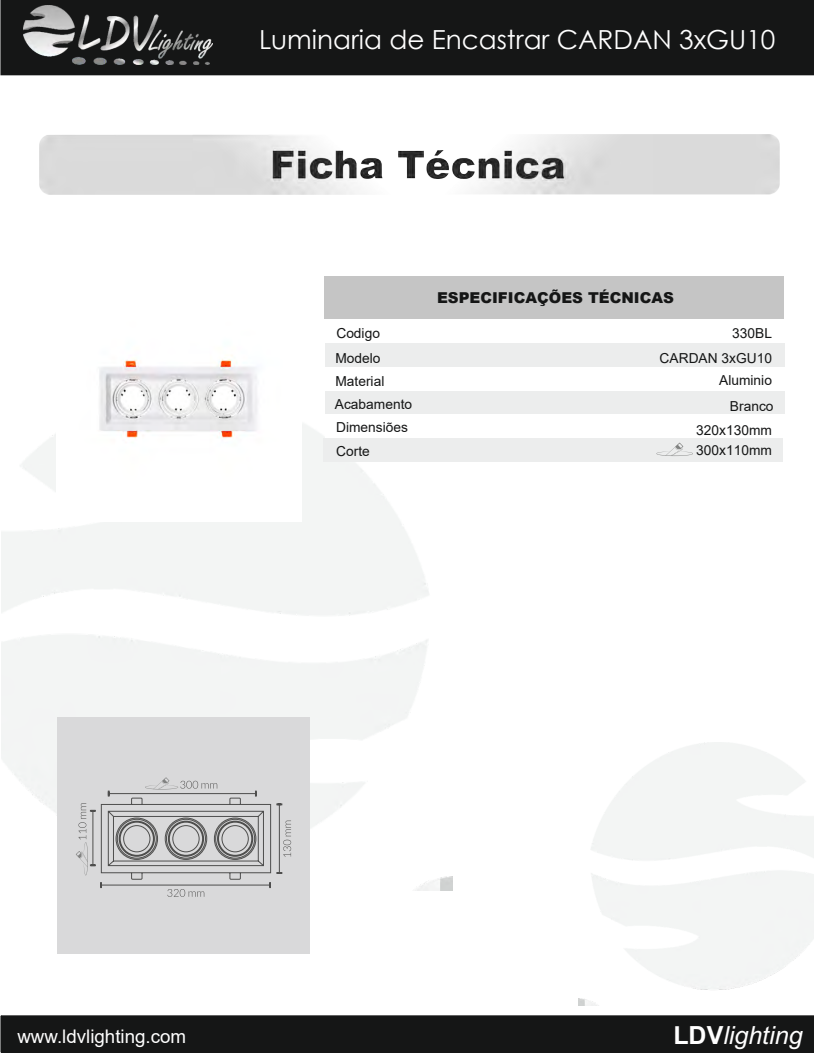
<style>
.page{position:relative;width:814px;height:1053px;background:#fff}
.page>*{position:absolute;margin:0;border:0;box-sizing:border-box;transform-origin:0 0}
.t1{font:26.25px "Century Gothic";color:#fff}
.t2{font:italic 25px "Arial";color:#fff}
.t3{font:18.75px "Arial";color:#fff}
.t4{font:900 15px "Arial";color:#151616}
.t5{font:13.75px/25.8px "Arial";color:#151616}
.s1{font-weight:700;font-style:normal}
</style>
<div class="page">
<svg style="left:1px;top:75px;width:813px;height:423px"></svg>
<div style="left:304px;top:119px;width:488px;height:60px;background:#fff;border:1px solid #d9d9da;border-radius:11px"></div>
<div style="left:52px;top:119px;width:516px;height:60px;background:#fff;border:1px solid #d9d9da;border-radius:11px"></div>
<div style="left:325px;top:276px;width:459px;height:43px;background:#c5c5c5"></div>
<div style="left:0;top:0;width:814px;height:75px;background:#151616"></div>
<img style="left:23px;top:5px;width:189px;height:60px">
<div style="left:1px;top:1015px;width:813px;height:37px;background:#151616"></div>
<div style="left:57px;top:717px;width:252px;height:237px;background:#d9d9da"></div>
<img style="left:39px;top:134px;width:740px;height:61px">
<img style="left:56px;top:276px;width:245px;height:222px">
<div style="left:325px;top:321px;width:459px;height:23px;background:#fff"></div>
<div style="left:325px;top:343px;width:459px;height:24px;background:#eceded"></div>
<div style="left:325px;top:390px;width:459px;height:23px;background:#eceded"></div>
<div style="left:323px;top:438px;width:459px;height:24px;background:#eceded"></div>
<div style="left:325px;top:414px;width:459px;height:23px;background:#fff"></div>
<div style="left:325px;top:367px;width:459px;height:23px;background:#fff"></div>
<svg style="left:656px;top:442px;width:37px;height:14px"></svg>
<hr style="left:279px;top:804px;width:1px;height:68px;background:#4e4e4d">
<svg style="left:283px;top:820px;width:8px;height:36px"></svg>
<svg style="left:76px;top:777px;width:195px;height:119px"></svg>
<h1 class="t1" style="left:259px;top:21px;width:518px">Luminaria de Encastrar CARDAN 3xGU10</h1>
<p class="t5" style="left:335px;top:320px;width:47px">Codigo<br>Modelo</p>
<p class="t5" style="left:335px;top:367px;width:50px">Material</p>
<p class="t5" style="left:336px;top:414px;width:73px">Dimensiões</p>
<p class="t5" style="left:335px;top:391px;width:79px">Acabamento</p>
<p class="t5" style="left:336px;top:438px;width:35px">Corte</p>
<p class="t4" style="left:437px;top:287px;width:238px">ESPECIFICAÇÕES TÉCNICAS</p>
<p class="t5" style="left:732px;top:320px;width:41px">330BL</p>
<p class="t5" style="left:659px;top:345px;width:114px">CARDAN 3xGU10</p>
<p class="t5" style="left:719px;top:367px;width:54px">Aluminio</p>
<p class="t5" style="left:696px;top:417px;width:77px">320x130mm</p>
<p class="t5" style="left:730px;top:393px;width:45px">Branco</p>
<p class="t5" style="left:696px;top:437px;width:77px">300x110mm</p>
<h3 class="t3" style="left:17px;top:1023px;width:170px">www.ldvlighting.com</h3>
<h2 class="t2" style="left:673px;top:1026px;width:131px"><span class="s1">LDV</span>lighting</h2>
</div>
